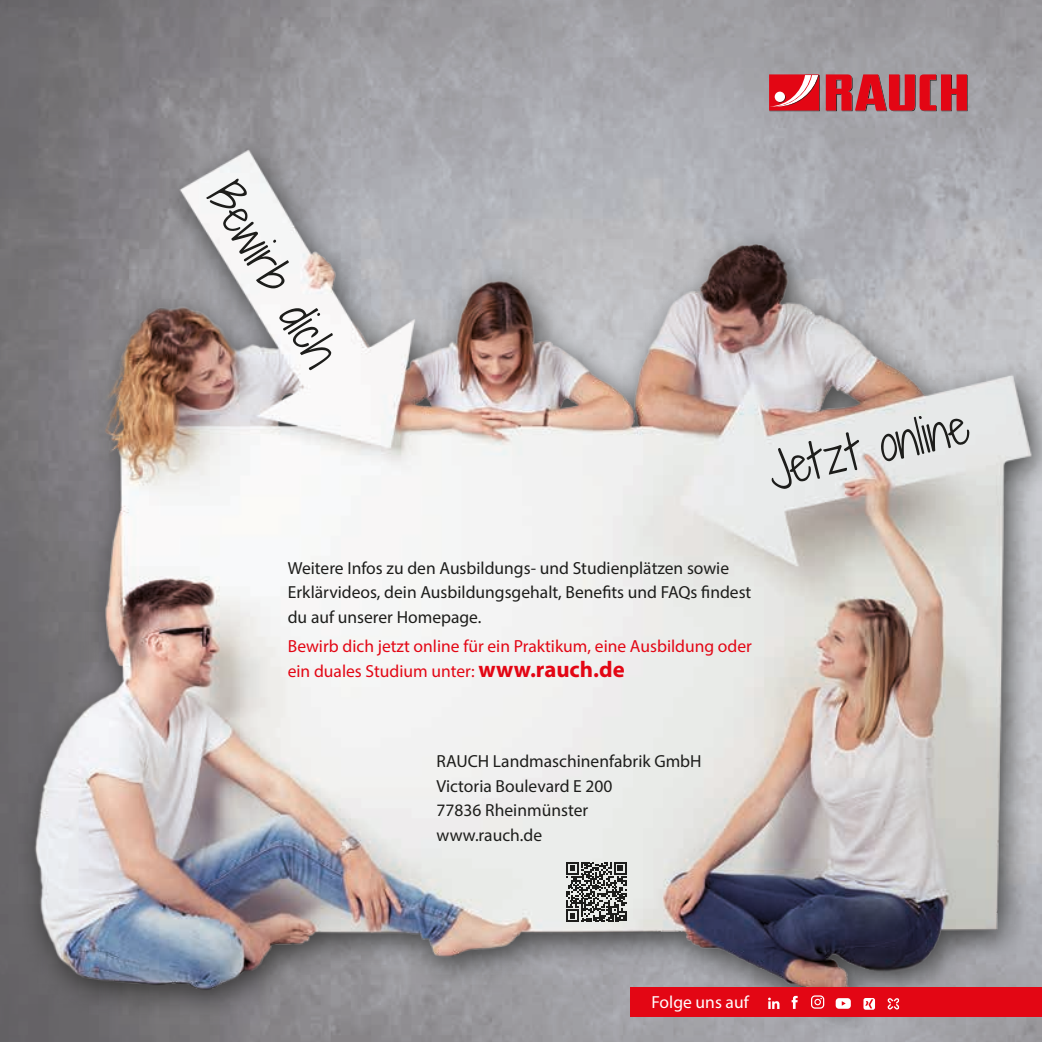
<style>
.page{position:relative;width:1042px;height:1042px;background:#fff}
.page>*{position:absolute;margin:0;border:0;box-sizing:border-box;transform-origin:0 0}
.t1{font:45.5px "Shadows Into Light Two";color:#1d1d1b}
.t2{font:17.5px/24.5px "Myriad Pro";color:#1d1d1b}
.t3{font:17.5px/24.5px "Myriad Pro";color:#e30614}
.t4{font:17.5px "Myriad Pro";color:#fff}
.s1{font-weight:700;font-size:22.75px}
</style>
<div class="page">
<img style="left:0;top:0;width:1042px;height:74px">
<img style="left:0;top:74px;width:1042px;height:968px">
<div style="left:630px;top:987px;width:412px;height:30px;background:#e30614"></div>
<svg style="left:768px;top:997px;width:11px;height:12px"></svg>
<svg style="left:791px;top:996px;width:6px;height:13px"></svg>
<svg style="left:811px;top:995px;width:13px;height:13px"></svg>
<svg style="left:835px;top:998px;width:16px;height:11px"></svg>
<svg style="left:566px;top:862px;width:60px;height:60px"></svg>
<svg style="left:863px;top:998px;width:12px;height:11px"></svg>
<svg style="left:887px;top:998px;width:12px;height:12px"></svg>
<h1 class="t1" style="left:249px;top:170px;width:205px;rotate:59deg">Bewirb dich</h1>
<h1 class="t1" style="left:761px;top:439px;width:206px;rotate:-13deg">Jetzt online</h1>
<p class="t2" style="left:288px;top:555px;width:465px">Weitere Infos zu den Ausbildungs- und Studienplätzen sowie<br>Erklärvideos, dein Ausbildungsgehalt, Benefits und FAQs findest du auf unserer Homepage.</p>
<p class="t3" style="left:288px;top:634px;width:466px">Bewirb dich jetzt online für ein Praktikum, eine Ausbildung oder ein duales Studium unter: <span class="s1">www.rauch.de</span></p>
<p class="t2" style="left:437px;top:749px;width:266px">RAUCH Landmaschinenfabrik GmbH<br>Victoria Boulevard E 200<br>77836 Rheinmünster<br>www.rauch.de</p>
<p class="t4" style="left:651px;top:991px;width:99px">Folge uns auf</p>
</div>
